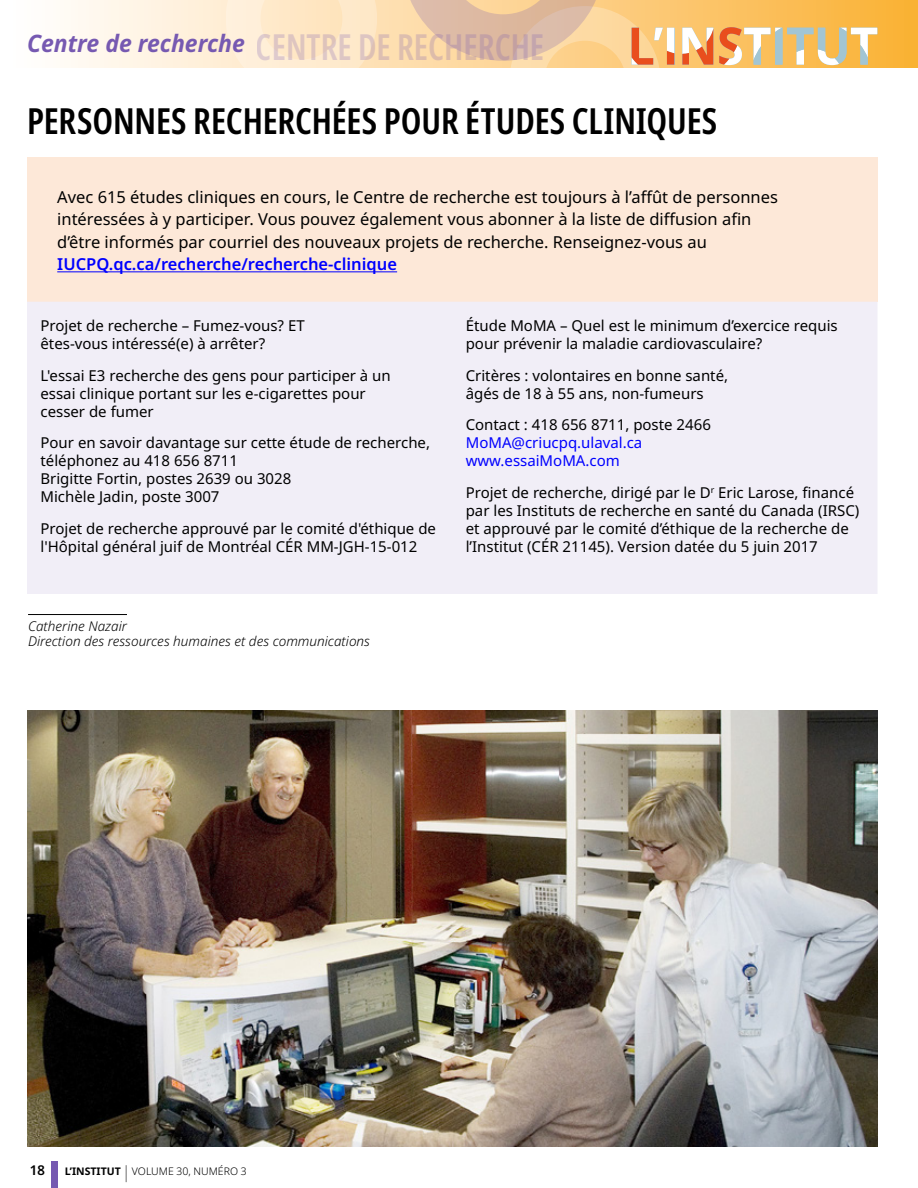
<style>
.page{position:relative;width:918px;height:1188px;background:#fff}
.page>*{position:absolute;margin:0;border:0;box-sizing:border-box;transform-origin:0 0}
.t1{font:600 extra-condensed 36px "Noto Sans";letter-spacing:-.005em;color:#000}
.t2{font:italic 700 24px "Noto Sans";color:#7659b1;scale:.96 1}
.t3{font:16.5px/22.5px "Noto Sans";color:#000}
.t4{font:600 16.5px "Noto Sans";color:#00f}
.t5{font:15px/18px "Noto Sans";color:#000}
.t6{font:15px/18px "Noto Sans";color:#00f}
.t7{font:italic 300 13.5px/15px "Noto Sans";color:#000}
.t8{font:600 13.5px "Noto Sans";color:#000}
.t9{font:300 10.5px "Noto Sans";color:#000}
.s1{font-weight:600;font-style:normal;font-stretch:extra-condensed;font-size:36px}
.s2{font-weight:700}
.s3{font-size:16.8px}
</style>
<div class="page">
<div style="left:52px;top:1161px;width:6px;height:27px;background:#7659b1"></div>
<svg style="left:64px;top:0;width:854px;height:67px;background:#fde6c0"></svg>
<svg style="left:226px;top:0;width:151px;height:68px;background:#fee9cb"></svg>
<svg style="left:402px;top:0;width:475px;height:68px;background:#f0c388"></svg>
<div style="left:27px;top:157px;width:851px;height:145px;background:#fde8d8"></div>
<hr style="left:57px;top:271px;width:340px;height:1px;background:#00f">
<div style="left:27px;top:302px;width:850px;height:292px;background:#f1eef7"></div>
<hr style="left:28px;top:614px;width:99px;height:1px;background:#000">
<img style="left:27px;top:710px;width:851px;height:436px">
<h2 class="t2" style="left:27px;top:26px;width:540px">Centre de recherche <span class="s1">CENTRE DE RECHERCHE</span></h2>
<h1 class="t1" style="left:27px;top:95px;width:692px">PERSONNES RECHERCHÉES POUR ÉTUDES CLINIQUES</h1>
<p class="t3" style="left:57px;top:186px;width:722px">Avec 615 études cliniques en cours, le Centre de recherche est toujours à l’affût de personnes intéressées à y participer. Vous pouvez également vous abonner à la liste de diffusion afin d’être informés par courriel des nouveaux projets de recherche. Renseignez-vous au</p>
<p class="t4" style="left:57px;top:253px;width:341px">IUCPQ.qc.ca/recherche/recherche-clinique</p>
<p class="t5" style="left:40px;top:317px;width:266px">Projet de recherche – Fumez-vous? ET êtes-vous intéressé(e) à arrêter?</p>
<p class="t5" style="left:40px;top:367px;width:352px">L'essai E3 recherche des gens pour participer à un essai clinique portant sur les e-cigarettes pour cesser de fumer</p>
<p class="t5" style="left:40px;top:434px;width:391px">Pour en savoir davantage sur cette étude de recherche, téléphonez au 418 656 8711<br>Brigitte Fortin, postes 2639 ou 3028<br>Michèle Jadin, poste 3007</p>
<p class="t5" style="left:40px;top:520px;width:397px">Projet de recherche approuvé par le comité d'éthique de l'Hôpital général juif de Montréal CÉR MM-JGH-15-012</p>
<p class="t7" style="left:28px;top:619px;width:344px">Catherine Nazair<br>Direction des ressources humaines et des communications</p>
<p class="t5" style="left:466px;top:317px;width:374px">Étude MoMA – Quel est le minimum d’exercice requis pour prévenir la maladie cardiovasculaire?</p>
<p class="t5" style="left:466px;top:367px;width:264px">Critères : volontaires en bonne santé, âgés de 18 à 55 ans, non-fumeurs</p>
<p class="t5" style="left:466px;top:416px;width:247px">Contact : 418 656 8711, poste 2466</p>
<p class="t6" style="left:466px;top:434px;width:178px">MoMA@criucpq.ulaval.ca www.essaiMoMA.com</p>
<p class="t5" style="left:466px;top:484px;width:395px">Projet de recherche, dirigé par le D<sup>r</sup> Eric Larose, financé par les Instituts de recherche en santé du Canada (IRSC) et approuvé par le comité d’éthique de la recherche de l’Institut (CÉR 21145). Version datée du 5 juin 2017</p>
<p class="t8" style="left:30px;top:1161px;width:16px">18</p>
<p class="t9" style="left:65px;top:1164px;width:183px"><span class="s2">L’INSTITUT</span> <span class="s3">|</span> VOLUME 30, NUMÉRO 3</p>
</div>
